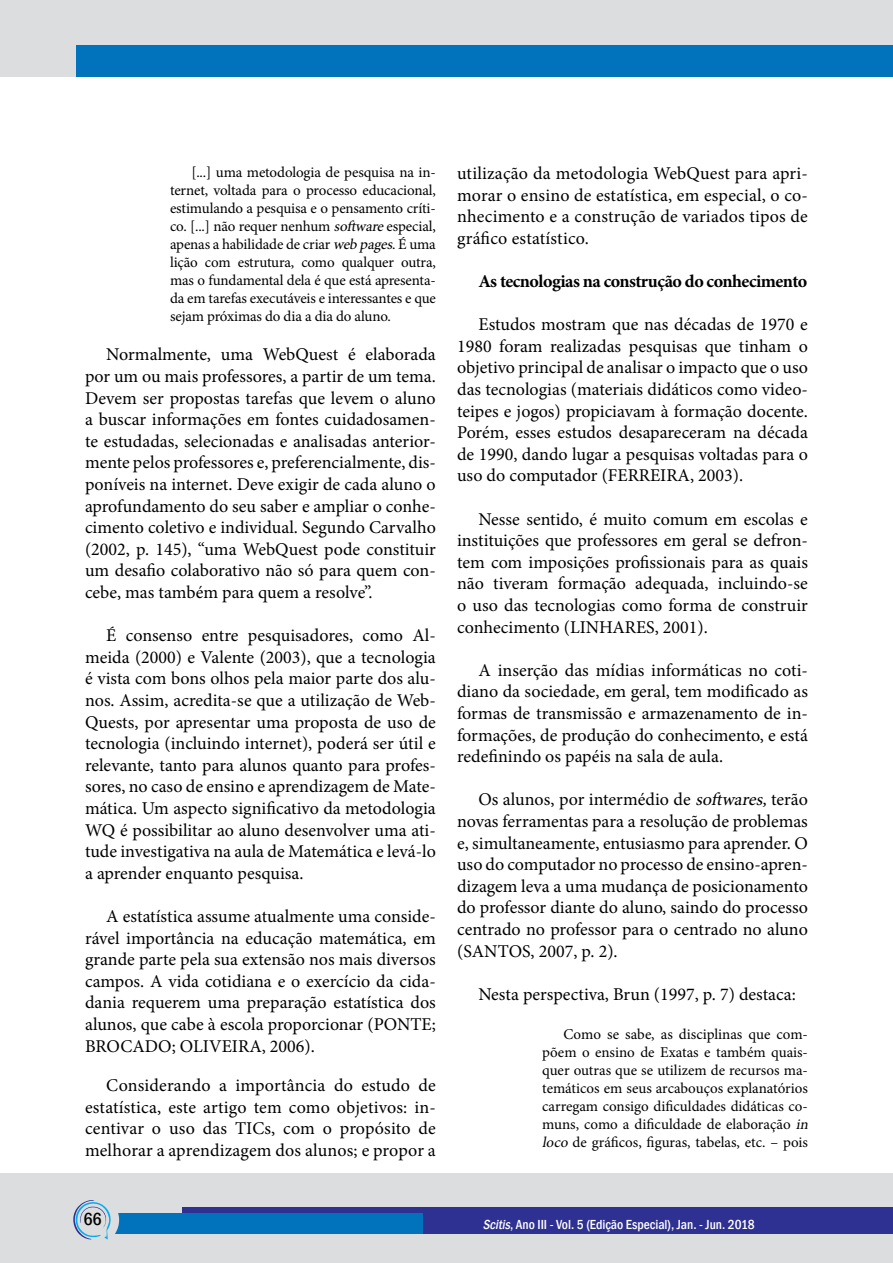
<style>
.page{position:relative;width:893px;height:1263px;background:#fff}
.page>*{position:absolute;margin:0;border:0;box-sizing:border-box;transform-origin:0 0}
.t1{font:18px/21.6px "Minion Pro";color:#000;text-align:justify}
.t2{font:700 18px "Minion Pro";letter-spacing:-.03em;color:#000}
.t3{font:500 condensed 18px "Franklin Gothic";color:#000}
.t4{font:15px/18px "Minion Pro";color:#000;text-align:justify}
.t5{font:500 condensed 13.5px "Franklin Gothic";color:#fff}
.s1{font-style:italic}
</style>
<div class="page">
<div style="left:0;top:0;width:893px;height:77px;background:#dcddde"></div>
<div style="left:77px;top:45px;width:816px;height:32px;background:#0073bc"></div>
<div style="left:0;top:1174px;width:893px;height:89px;background:#dcddde"></div>
<div style="left:182px;top:1208px;width:711px;height:26px;background:#2e3092"></div>
<div style="left:115px;top:1214px;width:308px;height:20px;background:#0073bc"></div>
<svg style="left:73px;top:1200px;width:46px;height:40px"></svg>
<p class="t4" style="left:170px;top:163px;width:267px;text-indent:21px">[...] uma metodologia de pesquisa na in&shy;ternet, voltada para o processo educacional, estimulando a pesquisa e o pensamento críti&shy;co. [...] não requer nenhum <span class="s1">software</span>especial, apenas a habilidade de criar <span class="s1">webpages</span>. É uma lição com estrutura, como qualquer outra, mas o fundamental dela é que está apresenta&shy;da em tarefas executáveis e interessantes e que sejam próximas do dia a dia do aluno.</p>
<p class="t1" style="left:85px;top:344px;width:352px;text-indent:21px">Normalmente, uma WebQuest é elaborada por um ou mais professores, a partir de um tema.<br>Devem ser propostas tarefas que levem o aluno a buscar informações em fontes cuidadosamen&shy;te estudadas, selecionadas e analisadas anterior&shy;mente pelos professores e, preferencialmente, dis&shy;poníveis na internet. Deve exigir de cada aluno o aprofundamento do seu saber e ampliar o conhe&shy;cimento coletivo e individual. Segundo Carvalho (2002, p. 145), “uma WebQuest pode constituir um desafio colaborativo não só para quem con&shy;cebe, mas também para quem a resolve”.</p>
<p class="t1" style="left:85px;top:625px;width:352px;text-indent:21px">É consenso entre pesquisadores, como Al&shy;meida (2000) e Valente (2003), que a tecnologia é vista com bons olhos pela maior parte dos alu&shy;nos. Assim, acredita-se que a utilização de Web-Quests, por apresentar uma proposta de uso de tecnologia (incluindo internet), poderá ser útil e relevante, tanto para alunos quanto para profes&shy;sores, no caso de ensino e aprendizagem de Mate&shy;mática. Um aspecto significativo da metodologia WQ é possibilitar ao aluno desenvolver uma ati&shy;tude investigativa na aula de Matemática e levá-lo a aprender enquanto pesquisa.</p>
<p class="t1" style="left:85px;top:905px;width:352px;text-indent:21px">A estatística assume atualmente uma conside&shy;rável importância na educação matemática, em grande parte pela sua extensão nos mais diversos campos. A vida cotidiana e o exercício da cida&shy;dania requerem uma preparação estatística dos alunos, que cabe à escola proporcionar (PONTE; BROCADO; OLIVEIRA, 2006).</p>
<p class="t1" style="left:85px;top:1075px;width:352px;text-indent:21px">Considerando a importância do estudo de estatística, este artigo tem como objetivos: in&shy;centivar o uso das TICs, com o propósito de melhorar a aprendizagem dos alunos; e propor a</p>
<p class="t3" style="left:83px;top:1207px;width:20px">66</p>
<p class="t1" style="left:457px;top:162px;width:352px">utilização da metodologia WebQuest para apri&shy;morar o ensino de estatística, em especial, o co&shy;nhecimento e a construção de variados tipos de gráfico estatístico.</p>
<p class="t2" style="left:478px;top:268px;width:330px">As tecnologias na construção do conhecimento</p>
<p class="t1" style="left:457px;top:314px;width:352px;text-indent:21px">Estudos mostram que nas décadas de 1970 e 1980 foram realizadas pesquisas que tinham o objetivo principal de analisar o impacto que o uso das tecnologias (materiais didáticos como video&shy;teipes e jogos) propiciavam à formação docente.<br>Porém, esses estudos desapareceram na década de 1990, dando lugar a pesquisas voltadas para o uso do computador (FERREIRA, 2003).</p>
<p class="t1" style="left:457px;top:508px;width:352px;text-indent:21px">Nesse sentido, é muito comum em escolas e instituições que professores em geral se defron&shy;tem com imposições profissionais para as quais não tiveram formação adequada, incluindo-se o uso das tecnologias como forma de construir conhecimento (LINHARES, 2001).</p>
<p class="t1" style="left:457px;top:659px;width:352px;text-indent:21px">A inserção das mídias informáticas no coti&shy;diano da sociedade, em geral, tem modificado as formas de transmissão e armazenamento de in&shy;formações, de produção do conhecimento, e está redefinindo os papéis na sala de aula.</p>
<p class="t1" style="left:457px;top:789px;width:352px;text-indent:21px">Os alunos, por intermédio de <span class="s1">softwares,</span>terão novas ferramentas para a resolução de problemas e, simultaneamente, entusiasmo para aprender. O uso do computador no processo de ensino-apren&shy;dizagem leva a uma mudança de posicionamento do professor diante do aluno, saindo do processo centrado no professor para o centrado no aluno (SANTOS, 2007, p. 2).</p>
<p class="t1" style="left:478px;top:983px;width:319px">Nesta perspectiva, Brun (1997, p. 7) destaca:</p>
<p class="t4" style="left:542px;top:1026px;width:271px;text-align:left;text-indent:21px">Como se sabe, as disciplinas que com&shy;põem o ensino de Exatas e também quais&shy;quer outras que se utilizem de recursos ma&shy;temáticos em seus arcabouços explanatórios carregam consigo dificuldades didáticas co&shy;muns, como a dificuldade de elaboração <span class="s1">in loco</span> de gráficos, figuras, tabelas, etc. – pois</p>
<p class="t5" style="left:483px;top:1215px;width:273px"><span class="s1">Scitis</span>, Ano III - Vol. 5 (Edição Especial), Jan. - Jun. 2018</p>
</div>
